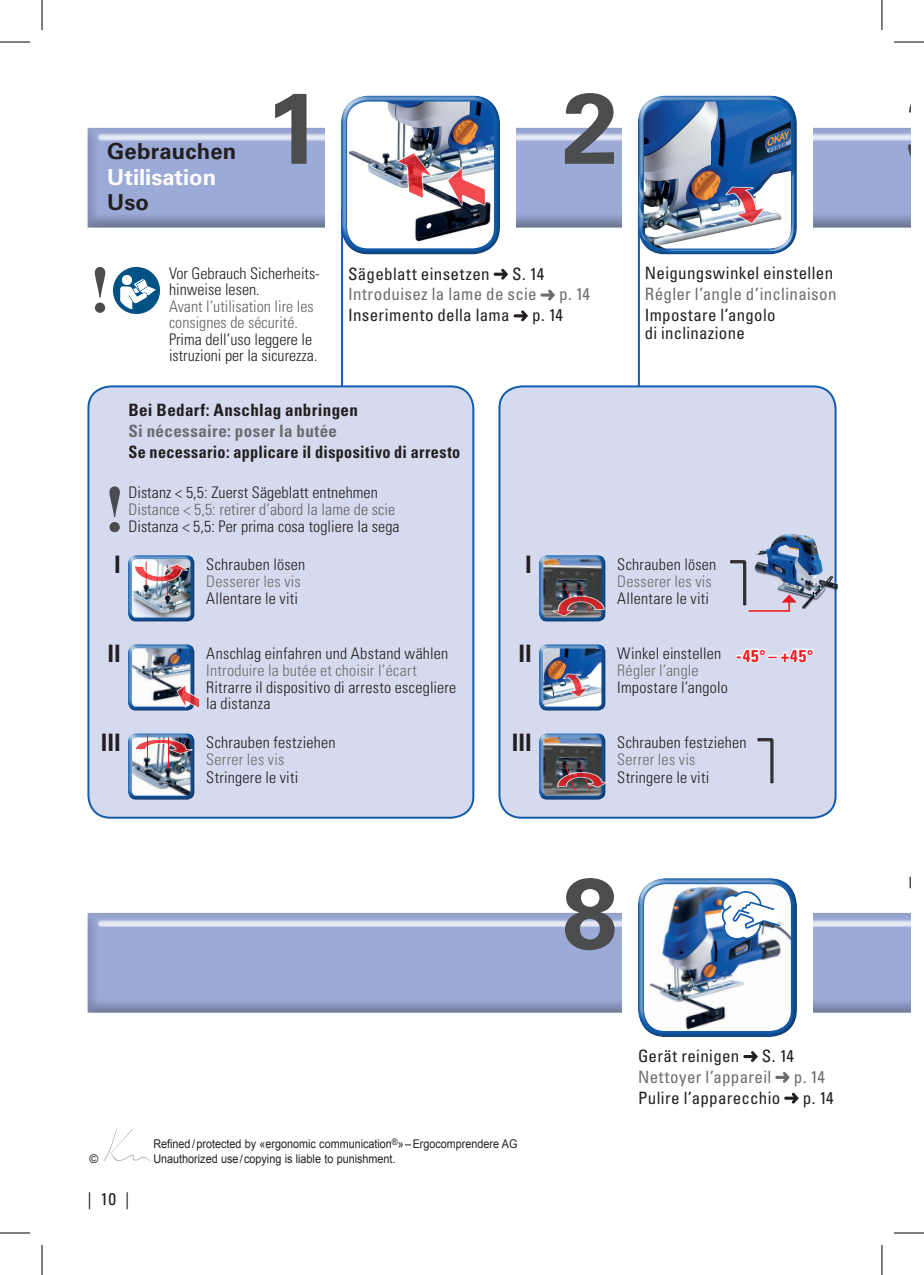
<style>
.page{position:relative;width:924px;height:1275px;background:#fff}
.page>*{position:absolute;margin:0;border:0;box-sizing:border-box;transform-origin:0 0}
.t1{font:700 100px "Univers LT Std";color:#4b4c4d}
.t2{font:700 24px "Univers LT Std";color:#231f20}
.t3{font:700 22px "Univers LT Std";letter-spacing:.005em;color:#231f20}
.t4{font:700 22px "Univers LT Std";color:#fff}
.t5{font:condensed 17px/18px "Univers LT Std";letter-spacing:.02em;color:#231f20}
.t6{font:condensed 17px "Univers LT Std";letter-spacing:.02em;color:#6c6d70}
.t7{font:700 condensed 17px "Univers LT Std";letter-spacing:.02em;color:#231f20;scale:.95 1}
.t8{font:700 condensed 17px "Univers LT Std";letter-spacing:.02em;color:#231f20}
.t9{font:700 condensed 17px "Univers LT Std";letter-spacing:.02em;color:#6c6d70}
.t10{font:700 condensed 17px "Univers LT Std";color:#ee1d23}
.t11{font:300 condensed 16px/16px "Univers LT Std";letter-spacing:.005em;color:#231f20}
.t12{font:300 condensed 16px "Univers LT Std";letter-spacing:.015em;color:#6c6d70}
.t13{font:300 condensed 16px/16px "Univers LT Std";color:#636366}
.t14{font:12px "Arial";color:#231f20;scale:.9 1}
.t15{font:12px "Arial";color:#231f20}
</style>
<div class="page">
<div style="left:87px;top:127px;width:822px;height:888px;background:#231f20;opacity:.75"></div>
<div style="left:622px;top:856px;width:190px;height:204px;background:#fff"></div>
<div style="left:636px;top:876px;width:163px;height:164px;background:#231f20;opacity:.75"></div>
<svg style="left:720px;top:890px;width:61px;height:51px"></svg>
<div style="left:325px;top:73px;width:190px;height:204px;background:#fff"></div>
<hr style="left:341px;top:210px;width:2px;height:176px;background:#135cab">
<div style="left:88px;top:386px;width:385px;height:431px;background:#d5daee;border-radius:22px"></div>
<div style="left:87px;top:385px;width:387px;height:433px;border:2px solid #135cab;border-radius:22px"></div>
<img style="left:103px;top:1128px;width:48px;height:33px">
<div style="left:339px;top:94px;width:164px;height:163px;background:#231f20;opacity:.75"></div>
<svg style="left:446px;top:158px;width:39px;height:59px"></svg>
<svg style="left:95px;top:267px;width:10px;height:46px"></svg>
<svg style="left:113px;top:267px;width:47px;height:47px"></svg>
<svg style="left:109px;top:486px;width:11px;height:46px"></svg>
<div style="left:126px;top:642px;width:69px;height:70px;background:#231f20;opacity:.75"></div>
<svg style="left:176px;top:677px;width:24px;height:35px"></svg>
<div style="left:126px;top:553px;width:69px;height:70px;background:#231f20;opacity:.75"></div>
<hr style="left:167px;top:564px;width:1px;height:32px;background:#ee1d23">
<svg style="left:132px;top:560px;width:57px;height:25px"></svg>
<div style="left:126px;top:731px;width:69px;height:70px;background:#231f20;opacity:.75"></div>
<hr style="left:168px;top:737px;width:1px;height:31px;background:#ee1d23">
<svg style="left:134px;top:735px;width:60px;height:23px"></svg>
<div style="left:622px;top:73px;width:190px;height:204px;background:#fff"></div>
<hr style="left:637px;top:210px;width:2px;height:176px;background:#135cab">
<div style="left:636px;top:94px;width:163px;height:163px;background:#231f20;opacity:.75"></div>
<svg style="left:722px;top:180px;width:46px;height:50px"></svg>
<div style="left:499px;top:386px;width:336px;height:431px;background:#d5daee;border-radius:22px"></div>
<div style="left:498px;top:385px;width:338px;height:433px;border:2px solid #135cab;border-radius:22px"></div>
<div style="left:536px;top:553px;width:70px;height:70px;background:#231f20;opacity:.75"></div>
<svg style="left:548px;top:585px;width:57px;height:32px"></svg>
<img style="left:755px;top:531px;width:87px;height:77px">
<svg style="left:730px;top:560px;width:66px;height:52px"></svg>
<div style="left:536px;top:731px;width:70px;height:70px;background:#231f20;opacity:.75"></div>
<svg style="left:757px;top:738px;width:16px;height:45px"></svg>
<svg style="left:554px;top:763px;width:54px;height:29px"></svg>
<div style="left:536px;top:642px;width:70px;height:70px;background:#231f20;opacity:.75"></div>
<svg style="left:561px;top:670px;width:29px;height:31px"></svg>
<div style="left:806px;top:648px;width:7px;height:7px;border:2px solid #fff;border-radius:50%"></div>
<svg style="left:736px;top:648px;width:76px;height:15px"></svg>
<svg style="left:743px;top:1051px;width:14px;height:11px"></svg>
<svg style="left:775px;top:1072px;width:14px;height:10px"></svg>
<svg style="left:784px;top:1092px;width:14px;height:11px"></svg>
<img style="left:396px;top:144px;width:39px;height:61px">
<svg style="left:493px;top:269px;width:15px;height:10px"></svg>
<svg style="left:540px;top:290px;width:15px;height:10px"></svg>
<svg style="left:513px;top:310px;width:15px;height:11px"></svg>
<hr style="left:0;top:42px;width:30px;height:1px;background:#000">
<hr style="left:893px;top:42px;width:30px;height:1px;background:#000">
<hr style="left:0;top:1232px;width:30px;height:1px;background:#000">
<hr style="left:893px;top:1232px;width:30px;height:1px;background:#000">
<hr style="left:42px;top:0;width:1px;height:30px;background:#000">
<hr style="left:42px;top:1245px;width:1px;height:30px;background:#000">
<hr style="left:881px;top:0;width:1px;height:30px;background:#000">
<hr style="left:881px;top:1245px;width:1px;height:30px;background:#000">
<h3 class="t3" style="left:107px;top:138px;width:131px">Gebrauchen</h3>
<h3 class="t4" style="left:107px;top:164px;width:110px">Utilisation</h3>
<h3 class="t3" style="left:107px;top:190px;width:43px">Uso</h3>
<h1 class="t1" style="left:265px;top:70px;width:57px">1</h1>
<p class="t11" style="left:169px;top:265px;width:152px">Vor Gebrauch Sicherheits&shy;hinweise lesen.</p>
<p class="t13" style="left:169px;top:298px;width:146px">Avant l’utilisation lire les consignes de sécurité.</p>
<p class="t11" style="left:169px;top:331px;width:150px">Prima dell’uso leggere le istruzioni per la sicurezza.</p>
<h1 class="t1" style="left:562px;top:70px;width:57px">2</h1>
<p class="t5" style="left:348px;top:264px;width:143px">Sägeblatt einsetzen</p>
<p class="t5" style="left:512px;top:264px;width:34px">S. 14</p>
<p class="t6" style="left:348px;top:283px;width:190px">Introduisez la lame de scie</p>
<p class="t6" style="left:558px;top:283px;width:33px">p. 14</p>
<p class="t5" style="left:348px;top:306px;width:163px">Inserimento della lama</p>
<p class="t5" style="left:532px;top:306px;width:33px">p. 14</p>
<p class="t8" style="left:128px;top:400px;width:231px">Bei Bedarf: Anschlag anbringen</p>
<p class="t9" style="left:128px;top:421px;width:210px">Si nécessaire: poser la butée</p>
<p class="t7" style="left:128px;top:441px;width:351px">Se necessario: applicare il dispositivo di arresto</p>
<p class="t11" style="left:128px;top:484px;width:251px">Distanz &lt; 5,5: Zuerst Sägeblatt entnehmen</p>
<p class="t13" style="left:128px;top:501px;width:268px">Distance &lt; 5,5: retirer d’abord la lame de scie</p>
<p class="t11" style="left:128px;top:519px;width:273px">Distanza &lt; 5,5: Per prima cosa togliere la sega</p>
<p class="t5" style="left:644px;top:264px;width:190px">Neigungswinkel einstellen</p>
<p class="t6" style="left:644px;top:283px;width:193px">Régler l’angle d’inclinaison</p>
<p class="t5" style="left:644px;top:306px;width:132px">Impostare l’angolo di inclinazione</p>
<h2 class="t2" style="left:114px;top:550px;width:8px">l</h2>
<p class="t11" style="left:206px;top:556px;width:101px">Schrauben lösen</p>
<p class="t12" style="left:206px;top:571px;width:96px">Desserer les vis</p>
<p class="t11" style="left:206px;top:590px;width:93px">Allentare le viti</p>
<h2 class="t2" style="left:525px;top:550px;width:8px">l</h2>
<p class="t11" style="left:617px;top:556px;width:101px">Schrauben lösen</p>
<p class="t12" style="left:617px;top:571px;width:96px">Desserer les vis</p>
<p class="t11" style="left:617px;top:590px;width:93px">Allentare le viti</p>
<h2 class="t2" style="left:107px;top:639px;width:15px">ll</h2>
<p class="t11" style="left:206px;top:645px;width:243px">Anschlag einfahren und Abstand wählen</p>
<p class="t12" style="left:206px;top:660px;width:212px">Introduire la butée et choisir l’écart</p>
<p class="t11" style="left:206px;top:679px;width:251px">Ritrarre il dispositivo di arresto escegliere la distanza</p>
<h2 class="t2" style="left:518px;top:639px;width:15px">ll</h2>
<p class="t10" style="left:735px;top:645px;width:79px">-45°– +45°</p>
<p class="t11" style="left:617px;top:645px;width:105px">Winkel einstellen</p>
<p class="t12" style="left:617px;top:660px;width:83px">Régler l’angle</p>
<p class="t11" style="left:617px;top:679px;width:112px">Impostare l’angolo</p>
<h2 class="t2" style="left:101px;top:728px;width:22px">lll</h2>
<p class="t11" style="left:206px;top:734px;width:131px">Schrauben festziehen</p>
<p class="t12" style="left:206px;top:750px;width:79px">Serrer les vis</p>
<p class="t11" style="left:206px;top:769px;width:93px">Stringere le viti</p>
<h2 class="t2" style="left:511px;top:728px;width:22px">lll</h2>
<p class="t11" style="left:617px;top:734px;width:131px">Schrauben festziehen</p>
<p class="t12" style="left:617px;top:750px;width:79px">Serrer les vis</p>
<p class="t11" style="left:617px;top:769px;width:93px">Stringere le viti</p>
<h1 class="t1" style="left:561px;top:855px;width:57px">8</h1>
<p class="t14" style="left:153px;top:1136px;width:406px">Refined/protected by «ergonomic communication<sup>®</sup>»–Ergocomprendere AG</p>
<p class="t5" style="left:637px;top:1046px;width:103px">Gerät reinigen</p>
<p class="t5" style="left:761px;top:1046px;width:34px">S. 14</p>
<p class="t6" style="left:637px;top:1066px;width:135px">Nettoyer l’appareil</p>
<p class="t6" style="left:793px;top:1066px;width:33px">p. 14</p>
<p class="t5" style="left:637px;top:1088px;width:144px">Pulire l’apparecchio</p>
<p class="t5" style="left:802px;top:1088px;width:33px">p. 14</p>
<p class="t15" style="left:89px;top:1150px;width:10px">©</p>
<p class="t14" style="left:153px;top:1150px;width:270px">Unauthorized use/copying is liable to punishment.</p>
<p class="t5" style="left:87px;top:1189px;width:43px">|10|</p>
</div>
